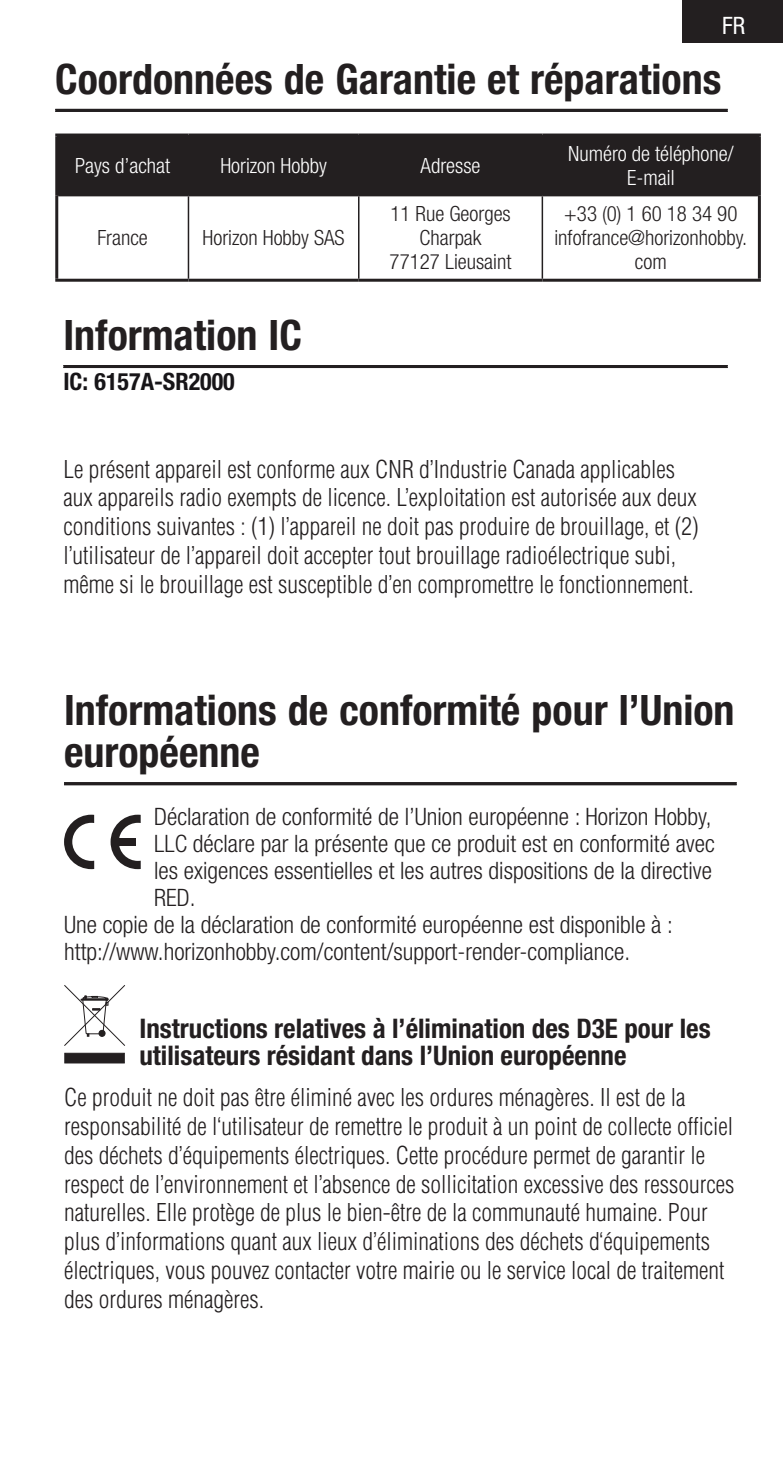
<style>
.page{position:relative;width:783px;height:1458px;background:#fff}
.page>*{position:absolute;margin:0;border:0;box-sizing:border-box;transform-origin:0 0}
.t1{font:700 condensed 42px/42px "Helvetica Neue LT Std";color:#231f20}
.t2{font:700 condensed 27px/27px "Helvetica Neue LT Std";color:#231f20}
.t3{font:300 condensed 24px/28.8px "Helvetica LT Std";color:#231f20}
.t4{font:300 condensed 24px "Helvetica Neue LT Std";color:#231f20}
.t5{font:700 condensed 24px "Helvetica Neue LT Std";color:#171518}
.t6{font:condensed 24px "Helvetica Neue LT Std";color:#fff}
.t7{font:300 condensed 21px/24px "Helvetica Neue LT Std";color:#231f20;text-align:center}
.t8{font:300 condensed 21px/24px "Helvetica Neue LT Std";color:#fff;text-align:center}
</style>
<div class="page">
<div style="left:683px;top:0;width:100px;height:43px;background:#231f20"></div>
<div style="left:58px;top:137px;width:700px;height:58px;background:#231f20"></div>
<hr style="left:55px;top:134px;width:133px;height:3px;background:#231f20">
<hr style="left:55px;top:137px;width:3px;height:59px;background:#231f20">
<hr style="left:188px;top:134px;width:171px;height:3px;background:#231f20">
<hr style="left:359px;top:134px;width:183px;height:3px;background:#231f20">
<hr style="left:542px;top:134px;width:219px;height:3px;background:#231f20">
<hr style="left:758px;top:137px;width:3px;height:59px;background:#231f20">
<hr style="left:55px;top:196px;width:3px;height:83px;background:#231f20">
<hr style="left:758px;top:196px;width:3px;height:83px;background:#231f20">
<hr style="left:55px;top:279px;width:133px;height:3px;background:#231f20">
<hr style="left:188px;top:279px;width:171px;height:3px;background:#231f20">
<hr style="left:359px;top:279px;width:183px;height:3px;background:#231f20">
<hr style="left:542px;top:279px;width:219px;height:3px;background:#231f20">
<hr style="left:188px;top:137px;width:1px;height:58px;background:#231f20">
<hr style="left:358px;top:137px;width:2px;height:58px;background:#231f20">
<hr style="left:542px;top:137px;width:1px;height:58px;background:#231f20">
<hr style="left:58px;top:195px;width:130px;height:1px;background:#231f20">
<hr style="left:188px;top:195px;width:171px;height:1px;background:#231f20">
<hr style="left:188px;top:196px;width:1px;height:83px;background:#231f20">
<hr style="left:359px;top:195px;width:183px;height:1px;background:#231f20">
<hr style="left:358px;top:196px;width:2px;height:83px;background:#231f20">
<hr style="left:542px;top:195px;width:216px;height:1px;background:#231f20">
<hr style="left:542px;top:196px;width:1px;height:83px;background:#231f20">
<div style="left:65px;top:1053px;width:59px;height:10px;background:#231f20;border:1px solid #231f20"></div>
<svg style="left:64px;top:985px;width:61px;height:61px"></svg>
<svg style="left:64px;top:815px;width:30px;height:54px"></svg>
<svg style="left:111px;top:815px;width:30px;height:54px"></svg>
<hr style="left:64px;top:782px;width:673px;height:3px;background:#231f20">
<hr style="left:63px;top:365px;width:665px;height:3px;background:#231f20">
<hr style="left:55px;top:109px;width:673px;height:3px;background:#231f20">
<p class="t6" style="left:722px;top:12px;width:25px">FR</p>
<h1 class="t1" style="left:55px;top:57px;width:668px">Coordonnées de Garantie et réparations</h1>
<p class="t8" style="left:75px;top:153px;width:97px">Pays d’achat</p>
<p class="t8" style="left:220px;top:153px;width:108px">Horizon Hobby</p>
<p class="t8" style="left:421px;top:153px;width:61px">Adresse</p>
<p class="t8" style="left:568px;top:141px;width:167px">Numéro de téléphone/<br>E-mail</p>
<p class="t7" style="left:97px;top:226px;width:52px">France</p>
<p class="t7" style="left:203px;top:226px;width:144px">Horizon Hobby SAS</p>
<h1 class="t1" style="left:63px;top:313px;width:240px">Information IC</h1>
<p class="t5" style="left:63px;top:367px;width:173px">IC: 6157A-SR2000</p>
<p class="t7" style="left:390px;top:202px;width:123px">11 Rue Georges<br>Charpak<br>77127 Lieusaint</p>
<p class="t7" style="left:554px;top:202px;width:194px">+33 (0) 1 60 18 34 90 infofrance@horizonhobby. com</p>
<p class="t3" style="left:63px;top:454px;width:637px">Le présent appareil est conforme aux CNR d’Industrie Canada applicables aux appareils radio exempts de licence. L’exploitation est autorisée aux deux conditions suivantes : (1) l’appareil ne doit pas produire de brouillage, et (2) l’utilisateur de l’appareil doit accepter tout brouillage radioélectrique subi, même si le brouillage est susceptible d’en compromettre le fonctionnement.</p>
<h1 class="t1" style="left:64px;top:689px;width:672px">Informations de conformité pour l’Union européenne</h1>
<p class="t4" style="left:154px;top:803px;width:559px">Déclaration de conformité de l’Union européenne : Horizon Hobby,</p>
<p class="t4" style="left:154px;top:830px;width:562px">LLC déclare par la présente que ce produit est en conformité avec</p>
<p class="t4" style="left:154px;top:857px;width:559px">les exigences essentielles et les autres dispositions de la directive</p>
<p class="t4" style="left:154px;top:884px;width:43px">RED.</p>
<p class="t4" style="left:64px;top:911px;width:610px">Une copie de la déclaration de conformité européenne est disponible à :</p>
<p class="t4" style="left:64px;top:938px;width:567px">http://www.horizonhobby.com/content/support-render-compliance.</p>
<p class="t2" style="left:139px;top:1015px;width:573px">Instructions relatives à l’élimination des D3E pour les utilisateurs résidant dans l’Union européenne</p>
<p class="t3" style="left:64px;top:1083px;width:672px">Ce produit ne doit pas être éliminé avec les ordures ménagères. Il est de la responsabilité de l‘utilisateur de remettre le produit à un point de collecte officiel des déchets d’équipements électriques. Cette procédure permet de garantir le respect de l’environnement et l’absence de sollicitation excessive des ressources naturelles. Elle protège de plus le bien-être de la communauté humaine. Pour plus d’informations quant aux lieux d’éliminations des déchets d‘équipements électriques, vous pouvez contacter votre mairie ou le service local de traitement des ordures ménagères.</p>
</div>
